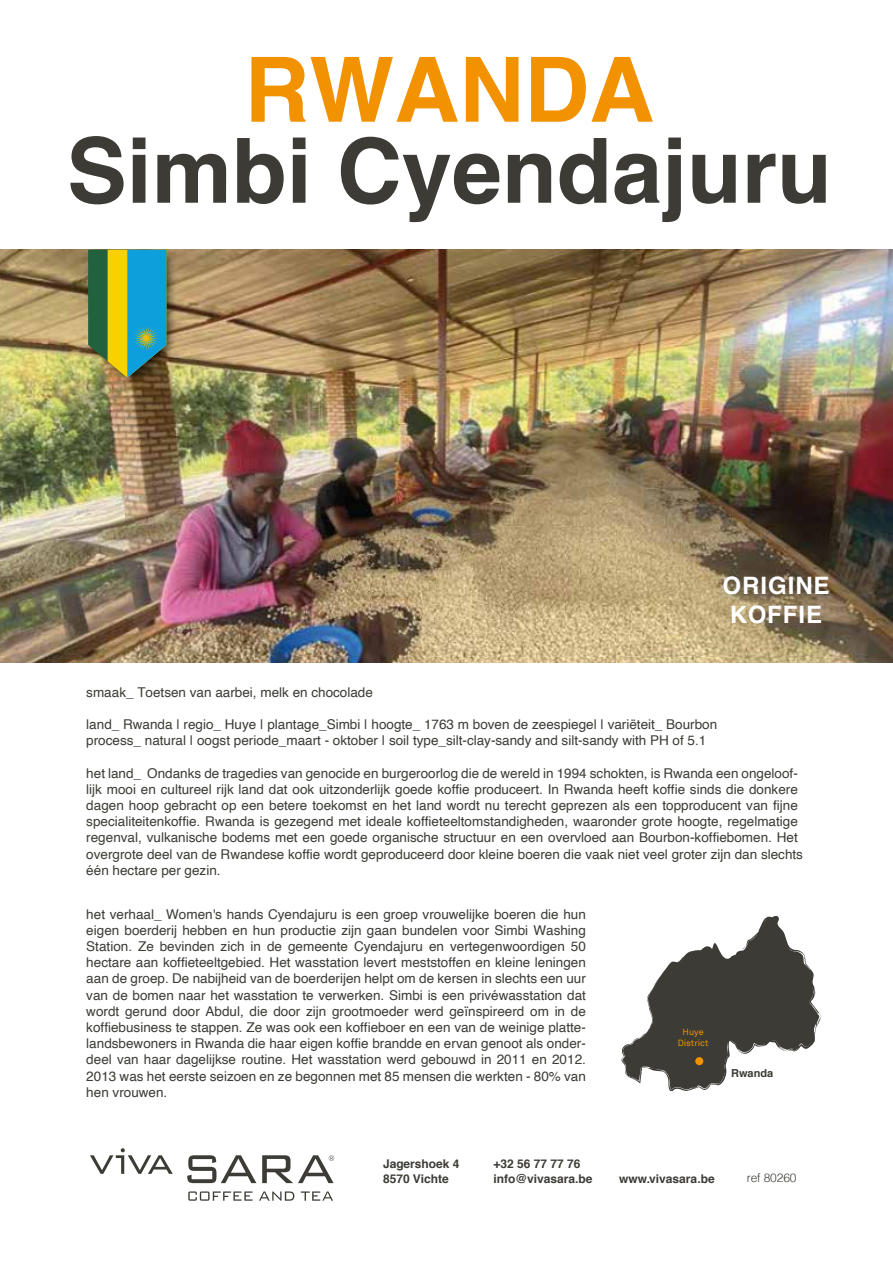
<style>
.page{position:relative;width:893px;height:1263px;background:#fff}
.page>*{position:absolute;margin:0;border:0;box-sizing:border-box;transform-origin:0 0}
.t1{font:700 90px "Helvetica";color:#3c3b35}
.t2{font:700 90px "Helvetica";color:#f39200}
.t3{font:700 24px/28.8px "Helvetica";letter-spacing:.04em;color:#fff;text-align:center}
.t4{font:13.5px/16.2px "Helvetica";color:#3c3b35}
.t5{font:700 12px/15px "Helvetica";color:#3c3b35}
.t6{font:300 12px "Helvetica";letter-spacing:-.01em;color:#3c3b35}
.t7{font:700 10.95px "Helvetica";color:#3c3b35}
.t8{font:9px/10.8px "Akkurat";color:#f39200;text-align:center}
</style>
<div class="page">
<img style="left:0;top:249px;width:893px;height:414px">
<svg style="left:90px;top:1148px;width:83px;height:26px"></svg>
<svg style="left:187px;top:1155px;width:69px;height:28px"></svg>
<svg style="left:262px;top:1155px;width:72px;height:28px"></svg>
<svg style="left:188px;top:1191px;width:145px;height:10px"></svg>
<img style="left:84px;top:249px;width:98px;height:143px">
<svg style="left:88px;top:250px;width:78px;height:128px;background:#5b976e"></svg>
<svg style="left:621px;top:916px;width:200px;height:175px"></svg>
<div style="left:695px;top:1057px;width:8px;height:8px;background:#f39200;border-radius:50%"></div>
<h1 class="t2" style="left:244px;top:17px;width:411px">RWANDA</h1>
<h1 class="t1" style="left:67px;top:98px;width:767px">Simbi Cyendajuru</h1>
<h2 class="t3" style="left:722px;top:571px;width:109px">ORIGINE<br>KOFFIE</h2>
<p class="t4" style="left:86px;top:684px;width:288px">smaak_ Toetsen van aarbei, melk en chocolade</p>
<p class="t4" style="left:86px;top:717px;width:632px">land_ Rwanda | regio_ Huye | plantage_Simbi | hoogte_ 1763 m boven de zeespiegel | variëteit_ Bourbon process_ natural | oogst periode_maart - oktober | soil type_silt-clay-sandy and silt-sandy with PH of 5.1</p>
<p class="t4" style="left:86px;top:765px;width:718px">het land_ Ondanks de tragedies van genocide en burgeroorlog die de wereld in 1994 schokten, is Rwanda een ongeloof&shy;lijk mooi en cultureel rijk land dat ook uitzonderlijk goede koffie produceert. In Rwanda heeft koffie sinds die donkere dagen hoop gebracht op een betere toekomst en het land wordt nu terecht geprezen als een topproducent van fijne specialiteitenkoffie. Rwanda is gezegend met ideale koffieteeltomstandigheden, waaronder grote hoogte, regelmatige regenval, vulkanische bodems met een goede organische structuur en een overvloed aan Bourbon-koffiebomen. Het overgrote deel van de Rwandese koffie wordt geproduceerd door kleine boeren die vaak niet veel groter zijn dan slechts één hectare per gezin.</p>
<p class="t4" style="left:86px;top:906px;width:501px;text-align:justify">het verhaal_ Women's hands Cyendajuru is een groep vrouwelijke boeren die hun eigen boerderij hebben en hun productie zijn gaan bundelen voor Simbi Washing Station. Ze bevinden zich in de gemeente Cyendajuru en vertegenwoordigen 50 hectare aan koffieteeltgebied. Het wasstation levert meststoffen en kleine leningen aan de groep. De nabijheid van de boerderijen helpt om de kersen in slechts een uur van de bomen naar het wasstation te verwerken. Simbi is een privéwasstation dat wordt gerund door Abdul, die door zijn grootmoeder werd geïnspireerd om in de koffiebusiness te stappen. Ze was ook een koffieboer en een van de weinige platte&shy;landsbewoners in Rwanda die haar eigen koffie brandde en ervan genoot als onder&shy;deel van haar dagelijkse routine. Het wasstation werd gebouwd in 2011 en 2012.<br>2013 was het eerste seizoen en ze begonnen met 85 mensen die werkten - 80% van hen vrouwen.</p>
<p class="t8" style="left:678px;top:1027px;width:32px">Huye<br>District</p>
<p class="t7" style="left:731px;top:1064px;width:44px">Rwanda</p>
<p class="t5" style="left:383px;top:1156px;width:78px">Jagershoek 4<br>8570 Vichte</p>
<p class="t5" style="left:494px;top:1156px;width:100px">+32 56 77 77 76 info@vivasara.be</p>
<p class="t5" style="left:619px;top:1171px;width:97px">www.vivasara.be</p>
<p class="t6" style="left:747px;top:1167px;width:51px">ref 80260</p>
</div>
